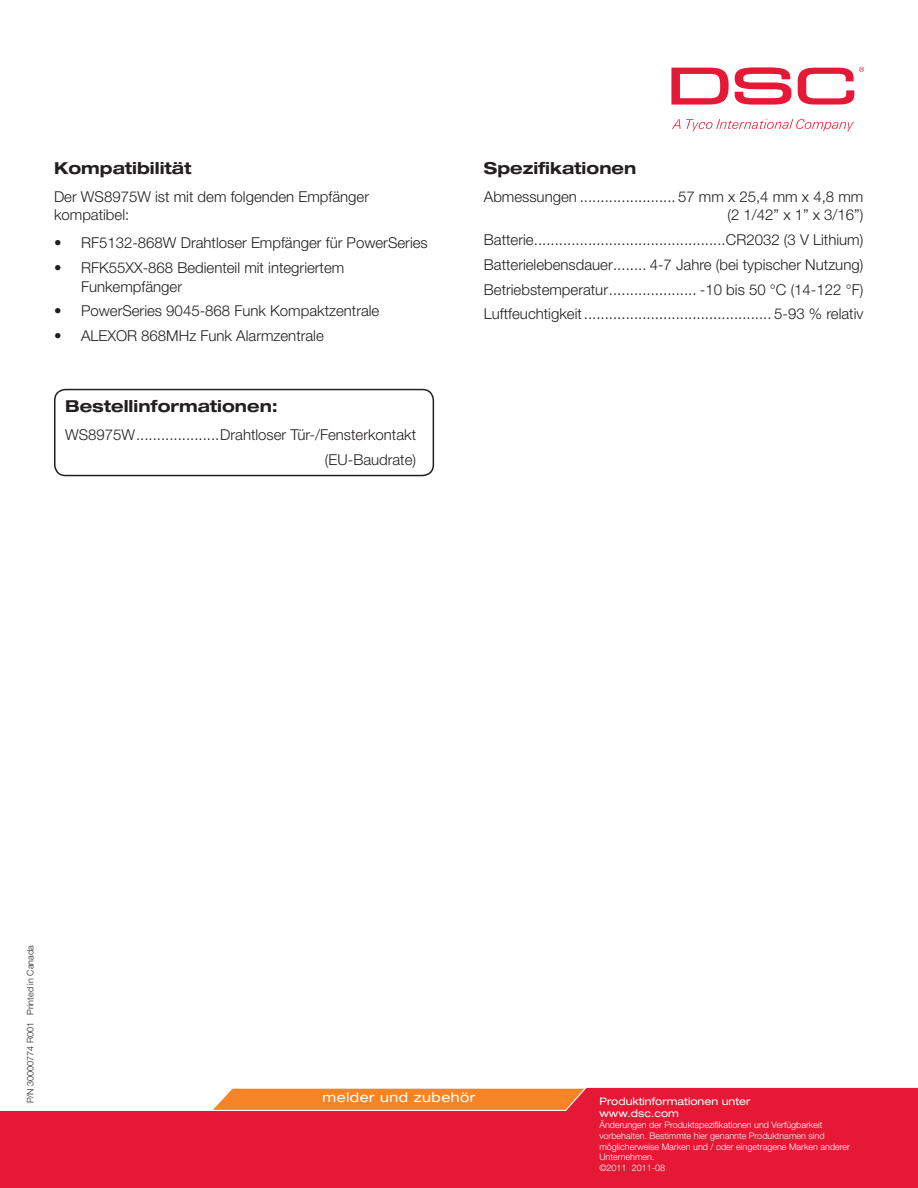
<style>
.page{position:relative;width:918px;height:1188px;background:#fff}
.page>*{position:absolute;margin:0;border:0;box-sizing:border-box;transform-origin:0 0}
.t1{font:700 expanded 16.5px "Helvetica Neue LT Std";color:#231f20}
.t2{font:300 15px/24.8px "Helvetica Neue LT Pro";color:#231f20}
.t3{font:expanded 13.5px "Helvetica Neue LT Std";letter-spacing:.04em;color:#fff}
.t4{font:expanded 10.5px/12.6px "Helvetica Neue LT Std";color:#fff}
.t5{font:300 9px/10.8px "Helvetica Neue LT Pro";color:#fff}
.t6{font:300 9px "Helvetica Neue LT Pro";color:#231f20}
</style>
<div class="page">
<svg style="left:0;top:1087px;width:918px;height:101px;background:#e83143"></svg>
<svg style="left:671px;top:68px;width:58px;height:37px"></svg>
<svg style="left:735px;top:67px;width:56px;height:38px"></svg>
<svg style="left:798px;top:67px;width:66px;height:38px"></svg>
<svg style="left:672px;top:119px;width:182px;height:12px"></svg>
<div style="left:54px;top:389px;width:380px;height:87px;border:2px solid #231f20;border-radius:11px"></div>
<p class="t1" style="left:54px;top:158px;width:139px">Kompatibilität</p>
<p class="t2" style="left:54px;top:187px;width:317px;line-height:18.8px">Der WS8975W ist mit dem folgenden Empfänger kompatibel:</p>
<p class="t2" style="left:54px;top:230px;width:375px">• RF5132-868W Drahtloser Empfänger für PowerSeries</p>
<p class="t2" style="left:81px;top:258px;width:265px;line-height:18.8px;text-indent:-27px">• RFK55XX-868 Bedienteil mit integriertem<br>Funkempfänger</p>
<p class="t2" style="left:54px;top:298px;width:327px">• PowerSeries 9045-868 Funk Kompaktzentrale</p>
<p class="t2" style="left:54px;top:323px;width:271px">• ALEXOR 868MHz Funk Alarmzentrale</p>
<p class="t1" style="left:65px;top:396px;width:214px">Bestellinformationen:</p>
<p class="t2" style="left:65px;top:422px;width:352px;text-align:right">WS8975W....................Drahtloser Tür-/Fensterkontakt (EU-Baudrate)</p>
<p class="t1" style="left:484px;top:158px;width:154px">Spezifikationen</p>
<p class="t2" style="left:484px;top:187px;width:381px;line-height:18.8px;text-align:right">Abmessungen ....................... 57 mm x 25,4 mm x 4,8 mm (2 1/42” x 1” x 3/16”)</p>
<p class="t2" style="left:484px;top:227px;width:381px;text-align:justify">Batterie..............................................CR2032 (3 V Lithium)<br>Batterielebensdauer........ 4-7 Jahre (bei typischer Nutzung)<br>Betriebstemperatur..................... -10 bis 50 °C (14-122 °F)<br>Luftfeuchtigkeit............................................. 5-93 % relativ</p>
<p class="t6" style="left:25px;top:1103px;width:159px;rotate:-90deg">P/N 30000774 R001 Printed in Canada</p>
<p class="t3" style="left:323px;top:1089px;width:154px">melder und zubehör</p>
<p class="t4" style="left:599px;top:1094px;width:153px">Produktinformationen unter www.dsc.com</p>
<p class="t5" style="left:599px;top:1119px;width:252px">Änderungen der Produktspezifikationen und Verfügbarkeit vorbehalten. Bestimmte hier genannte Produktnamen sind möglicherweise Marken und / oder eingetragene Marken anderer Unternehmen.<br>©2011 2011-08</p>
</div>
